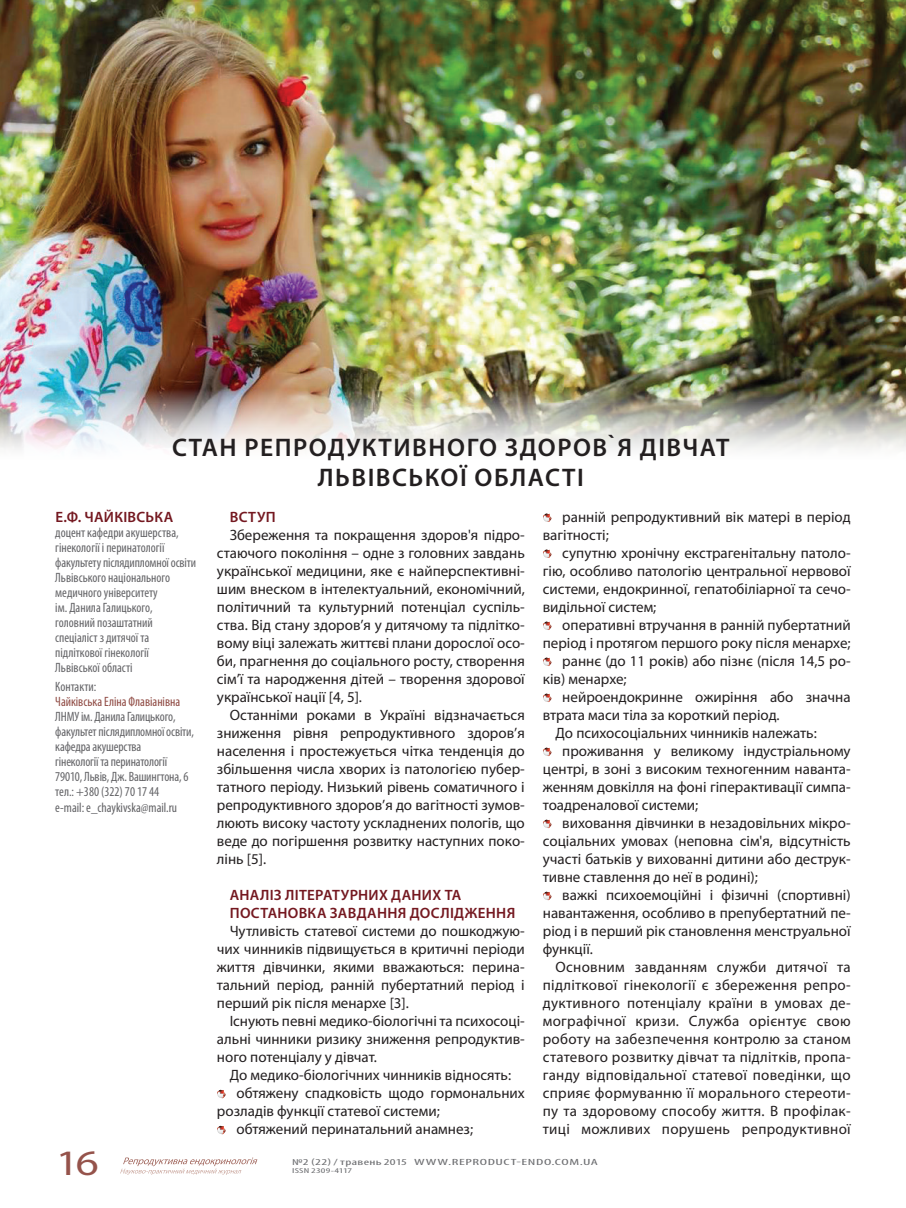
<style>
.page{position:relative;width:906px;height:1208px;background:#fff}
.page>*{position:absolute;margin:0;border:0;box-sizing:border-box;transform-origin:0 0}
.t1{font:35.85px "Myriad Pro";color:#95534b;scale:1.25 1}
.t2{font:600 25.5px/30.6px "Myriad Pro";letter-spacing:.06em;color:#231f20;text-align:center}
.t3{font:15px/18px "Myriad Pro";color:#231f20;text-align:justify}
.t4{font:15px "Myriad Pro";letter-spacing:.02em;color:#231f20}
.t5{font:600 15px/18px "Myriad Pro";letter-spacing:.02em;color:#741820}
.t6{font:condensed 13.5px/15px "Myriad Pro";letter-spacing:-.005em;color:#636366}
.t7{font:condensed 13.5px "Myriad Pro";color:#8f4a43}
.t8{font:condensed 9px "Myriad Pro";letter-spacing:.035em;color:#6c6d70;scale:1.67 1}
.t9{font:condensed 7.2px "Myriad Pro";letter-spacing:.01em;color:#6c6d70;scale:1.67 1}
</style>
<div class="page">
<svg style="left:120px;top:1157px;width:138px;height:18px"></svg>
<img style="left:0;top:0;width:906px;height:450px">
<svg style="left:217px;top:1089px;width:8px;height:9px"></svg>
<svg style="left:217px;top:1125px;width:8px;height:9px"></svg>
<svg style="left:543px;top:513px;width:8px;height:9px"></svg>
<svg style="left:543px;top:549px;width:8px;height:9px"></svg>
<svg style="left:543px;top:621px;width:8px;height:9px"></svg>
<svg style="left:543px;top:657px;width:8px;height:9px"></svg>
<svg style="left:543px;top:693px;width:8px;height:9px"></svg>
<svg style="left:543px;top:747px;width:8px;height:9px"></svg>
<svg style="left:543px;top:819px;width:8px;height:9px"></svg>
<svg style="left:543px;top:891px;width:8px;height:9px"></svg>
<h2 class="t2" style="left:172px;top:431px;width:558px">CТАН РЕПРОДУКТИВНОГО ЗДОРОВ`Я ДІВЧАТ<br>ЛЬВІВСЬКОЇ ОБЛАСТІ</h2>
<p class="t5" style="left:55px;top:507px;width:119px">Е.Ф. ЧАЙКІВСЬКА</p>
<p class="t6" style="left:55px;top:524px;width:142px">ДОЦЕНТ КАФЕДРИ АКУШЕРСТВА,<br>ГІНЕКОЛОГІЇ І ПЕРИНАТОЛОГІЇ<br>ФАКУЛЬТЕТУ ПІСЛЯДИПЛОМНОЇ ОСВІТИ<br>ЛЬВІВСЬКОГО НАЦІОНАЛЬНОГО<br>МЕДИЧНОГО УНІВЕРСИТЕТУ<br>ІМ. ДАНИЛА ГАЛИЦЬКОГО,<br>ГОЛОВНИЙ ПОЗАШТАТНИЙ<br>СПЕЦІАЛІСТ З ДИТЯЧОЇ ТА<br>ПІДЛІТКОВОЇ ГІНЕКОЛОГІЇ<br>ЛЬВІВСЬКОЇ ОБЛАСТІ</p>
<p class="t6" style="left:55px;top:679px;width:43px">КОНТАКТИ:</p>
<p class="t7" style="left:55px;top:693px;width:126px">ЧАЙКІВСЬКА ЕЛІНА ФЛАВІАНІВНА</p>
<p class="t6" style="left:55px;top:709px;width:140px">ЛНМУ ІМ. ДАНИЛА ГАЛИЦЬКОГО,<br>ФАКУЛЬТЕТ ПІСЛЯДИПЛОМНОЇ ОСВІТИ,<br>КАФЕДРА АКУШЕРСТВА<br>ГІНЕКОЛОГІЇ ТА ПЕРИНАТОЛОГІЇ<br>79010, ЛЬВІВ, ДЖ. ВАШИНГТОНА, 6<br>ТЕЛ.: +380 (322) 70 17 44<br>E-MAIL: E_CHAYKIVSKA@MAIL.RU</p>
<p class="t5" style="left:230px;top:508px;width:47px">ВСТУП</p>
<p class="t3" style="left:217px;top:526px;width:309px;text-indent:13px">Збереження та покращення здоров'я підро&shy;стаючого покоління – одне з головних завдань української медицини, яке є найперспективні&shy;шим внеском в інтелектуальний, економічний, політичний та культурний потенціал суспіль&shy;ства. Від стану здоров’я у дитячому та підлітко&shy;вому віці залежать життєві плани дорослої осо&shy;би, прагнення до соціального росту, створення сім’ї та народження дітей – творення здорової української нації [4, 5].</p>
<p class="t3" style="left:217px;top:706px;width:309px;text-indent:13px">Останніми роками в Україні відзначається зниження рівня репродуктивного здоров’я населення і простежується чітка тенденція до збільшення числа хворих із патологією пубер&shy;татного періоду. Низький рівень соматичного і репродуктивного здоров’я до вагітності зумов&shy;люють високу частоту ускладнених пологів, що веде до погіршення розвитку наступних поко&shy;лінь [5].</p>
<p class="t5" style="left:230px;top:886px;width:287px">АНАЛІЗ ЛІТЕРАТУРНИХ ДАНИХ ТА<br>ПОСТАНОВКА ЗАВДАННЯ ДОСЛІДЖЕННЯ</p>
<p class="t3" style="left:217px;top:922px;width:309px;text-indent:13px">Чутливість статевої системи до пошкоджую&shy;чих чинників підвищується в критичні періоди життя дівчинки, якими вважаються: перина&shy;тальний період, ранній пубертатний період і перший рік після менархе [3].</p>
<p class="t3" style="left:217px;top:1012px;width:309px;text-indent:13px">Існують певні медико-біологічні та психосоці&shy;альні чинники ризику зниження репродуктив&shy;ного потенціалу у дівчат.</p>
<p class="t3" style="left:230px;top:1066px;width:283px">До медико-біологічних чинників відносять:</p>
<p class="t3" style="left:236px;top:1084px;width:290px">обтяжену спадковість щодо гормональних</p>
<p class="t3" style="left:217px;top:1102px;width:224px">розладів функції статевої системи;</p>
<p class="t3" style="left:236px;top:1120px;width:238px">обтяжений перинатальний анамнез;</p>
<p class="t3" style="left:543px;top:508px;width:309px;text-indent:20px">ранній репродуктивний вік матері в період вагітності;</p>
<p class="t3" style="left:543px;top:544px;width:309px;text-indent:20px">супутню хронічну екстрагенітальну патоло&shy;гію, особливо патологію центральної нервової системи, ендокринної, гепатобіліарної та сечо&shy;видільної систем;</p>
<p class="t3" style="left:562px;top:616px;width:290px">оперативні втручання в ранній пубертатний</p>
<p class="t3" style="left:543px;top:634px;width:309px">період і протягом першого року після менархе;</p>
<p class="t3" style="left:562px;top:652px;width:290px">раннє (до 11 років) або пізнє (після 14,5 ро-</p>
<p class="t3" style="left:543px;top:670px;width:85px">ків) менархе;</p>
<p class="t3" style="left:562px;top:688px;width:290px">нейроендокринне ожиріння або значна</p>
<p class="t3" style="left:543px;top:706px;width:238px">втрата маси тіла за короткий період.</p>
<p class="t3" style="left:555px;top:724px;width:263px">До психосоціальних чинників належать:</p>
<p class="t3" style="left:562px;top:742px;width:290px">проживання у великому індустріальному</p>
<p class="t3" style="left:543px;top:760px;width:309px">центрі, в зоні з високим техногенним наванта-</p>
<p class="t3" style="left:543px;top:778px;width:309px">женням довкілля на фоні гіперактивації симпа-</p>
<p class="t3" style="left:543px;top:796px;width:157px">тоадреналової системи;</p>
<p class="t3" style="left:562px;top:814px;width:290px">виховання дівчинки в незадовільних мікро-</p>
<p class="t3" style="left:543px;top:832px;width:309px">соціальних умовах (неповна сім'я, відсутність</p>
<p class="t3" style="left:543px;top:850px;width:309px">участі батьків у вихованні дитини або деструк-</p>
<p class="t3" style="left:543px;top:868px;width:217px">тивне ставлення до неї в родині);</p>
<p class="t3" style="left:562px;top:886px;width:290px">важкі психоемоційні і фізичні (спортивні)</p>
<p class="t3" style="left:543px;top:904px;width:309px">навантаження, особливо в препубертатний пе-</p>
<p class="t3" style="left:543px;top:922px;width:309px">ріод і в перший рік становлення менструальної</p>
<p class="t3" style="left:543px;top:940px;width:52px">функції.</p>
<p class="t4" style="left:555px;top:958px;width:297px">Основним завданням служби дитячої та</p>
<p class="t4" style="left:543px;top:976px;width:309px">підліткової гінекології є збереження репро-</p>
<p class="t4" style="left:543px;top:994px;width:309px">дуктивного потенціалу країни в умовах де-</p>
<p class="t4" style="left:543px;top:1012px;width:309px">мографічної кризи. Служба орієнтує свою</p>
<p class="t4" style="left:543px;top:1030px;width:309px">роботу на забезпечення контролю за станом</p>
<p class="t4" style="left:543px;top:1048px;width:309px">статевого розвитку дівчат та підлітків, пропа-</p>
<p class="t4" style="left:543px;top:1066px;width:309px">ганду відповідальної статевої поведінки, що</p>
<p class="t4" style="left:543px;top:1084px;width:309px">сприяє формуванню її морального стереоти-</p>
<p class="t4" style="left:543px;top:1102px;width:309px">пу та здоровому способу життя. В профілак-</p>
<p class="t4" style="left:543px;top:1120px;width:309px">тиці можливих порушень репродуктивної</p>
<h1 class="t1" style="left:56px;top:1140px;width:36px">16</h1>
<p class="t8" style="left:292px;top:1157px;width:185px">№2 (22) / ТРАВЕНЬ 2015 WWW.REPRODUCT-ENDO.COM.UA</p>
<p class="t9" style="left:292px;top:1166px;width:37px">ISSN 2309-4117</p>
</div>
